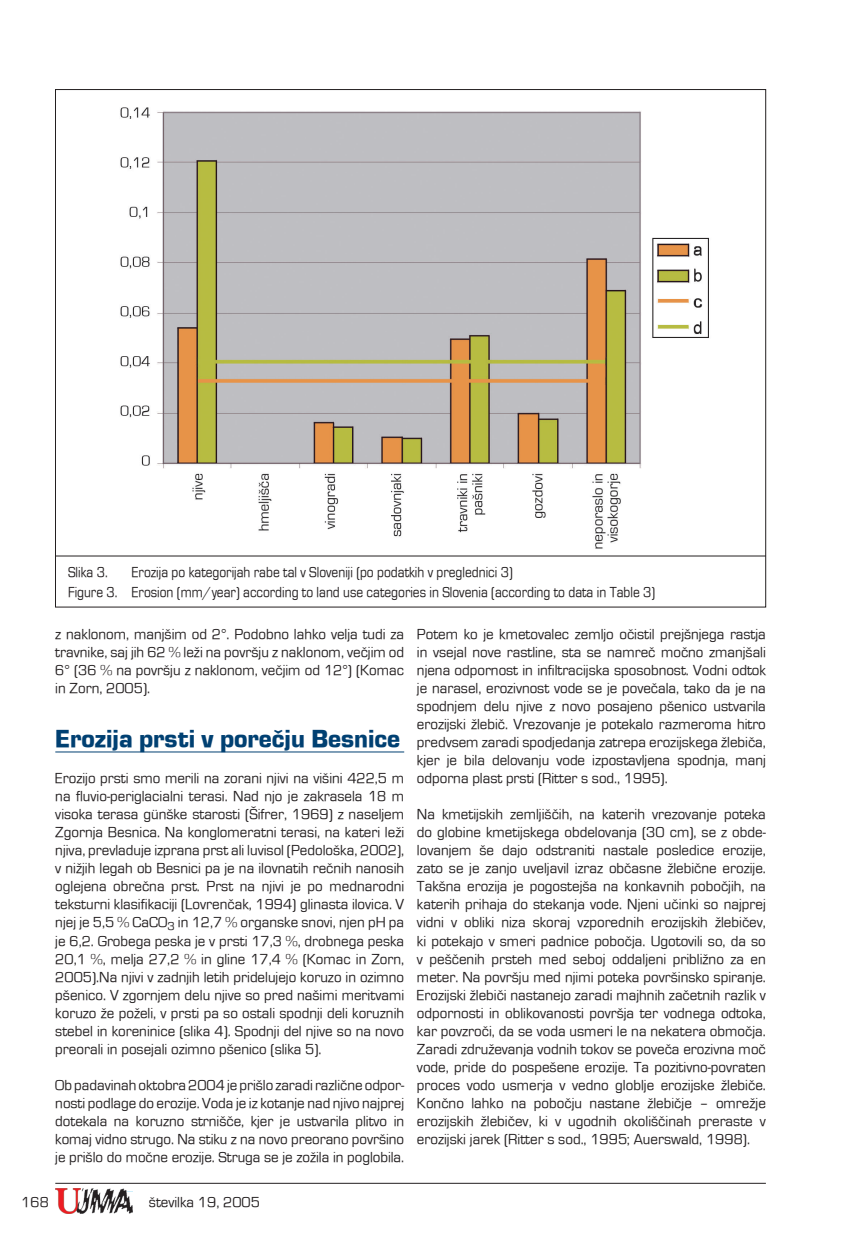
<style>
.page{position:relative;width:851px;height:1234px;background:#fff}
.page>*{position:absolute;margin:0;border:0;box-sizing:border-box;transform-origin:0 0}
.t1{font:25.5px "Eurostile TEE Blac";color:#004072}
.t2{font:15px/18px "Eurostile TEE Regu";color:#231f20;text-align:justify}
.t3{font:15px/20px "Eurostile TEE Regu";color:#231f20;scale:.9 1}
</style>
<div class="page">
<hr style="left:55px;top:1182px;width:710px;height:1px;background:#231f20">
<img style="left:55px;top:1188px;width:77px;height:24px">
<hr style="left:55px;top:751px;width:349px;height:1px;background:#004072">
<img style="left:120px;top:107px;width:589px;height:442px">
<hr style="left:55px;top:555px;width:710px;height:1px;background:#231f20">
<p class="t3" style="left:68px;top:562px;width:46px">Slika 3.</p>
<p class="t3" style="left:68px;top:562px;width:653px;text-indent:64px">Erozija po kategorijah rabe tal v Sloveniji (po podatkih v preglednici 3)<br>Figure 3. Erosion (mm/year) according to land use categories in Slovenia (according to data in Table 3)</p>
<p class="t2" style="left:55px;top:625px;width:350px">z naklonom, manjšim od 2°. Podobno lahko velja tudi za travnike, saj jih 62 % leži na površju z naklonom, večjim od 6° (36 % na površju z naklonom, večjim od 12°) (Komac in Zorn, 2005).</p>
<h1 class="t1" style="left:55px;top:724px;width:346px">Erozija prsti v porečju Besnice</h1>
<p class="t2" style="left:55px;top:769px;width:350px">Erozijo prsti smo merili na zorani njivi na višini 422,5 m na fluvio-periglacialni terasi. Nad njo je zakrasela 18 m visoka terasa günške starosti (Šifrer, 1969) z naseljem Zgornja Besnica. Na konglomeratni terasi, na kateri leži njiva, prevladuje izprana prst ali luvisol (Pedološka, 2002), v nižjih legah ob Besnici pa je na ilovnatih rečnih nanosih oglejena obrečna prst. Prst na njivi je po mednarodni teksturni klasifikaciji (Lovrenčak, 1994) glinasta ilovica. V njej je 5,5 % CaCO<sub>3</sub> in 12,7 % organske snovi, njen pH pa je 6,2. Grobega peska je v prsti 17,3 %, drobnega peska 20,1 %, melja 27,2 % in gline 17,4 % (Komac in Zorn, 2005).Na njivi v zadnjih letih pridelujejo koruzo in ozimno pšenico. V zgornjem delu njive so pred našimi meritvami koruzo že poželi, v prsti pa so ostali spodnji deli koruznih stebel in koreninice (slika 4). Spodnji del njive so na novo preorali in posejali ozimno pšenico (slika 5).</p>
<p class="t2" style="left:55px;top:1075px;width:350px">Ob padavinah oktobra 2004 je prišlo zaradi različne odpor&shy;nosti podlage do erozije. Voda je iz kotanje nad njivo najprej dotekala na koruzno strnišče, kjer je ustvarila plitvo in komaj vidno strugo. Na stiku z na novo preorano površino je prišlo do močne erozije. Struga se je zožila in poglobila.</p>
<p class="t2" style="left:417px;top:625px;width:350px">Potem ko je kmetovalec zemljo očistil prejšnjega rastja in vsejal nove rastline, sta se namreč močno zmanjšali njena odpornost in infiltracijska sposobnost. Vodni odtok je narasel, erozivnost vode se je povečala, tako da je na spodnjem delu njive z novo posajeno pšenico ustvarila erozijski žlebič. Vrezovanje je potekalo razmeroma hitro predvsem zaradi spodjedanja zatrepa erozijskega žlebiča, kjer je bila delovanju vode izpostavljena spodnja, manj odporna plast prsti (Ritter s sod., 1995).</p>
<p class="t2" style="left:417px;top:805px;width:350px">Na kmetijskih zemljiščih, na katerih vrezovanje poteka do globine kmetijskega obdelovanja (30 cm), se z obde&shy;lovanjem še dajo odstraniti nastale posledice erozije, zato se je zanjo uveljavil izraz občasne žlebične erozije.<br>Takšna erozija je pogostejša na konkavnih pobočjih, na katerih prihaja do stekanja vode. Njeni učinki so najprej vidni v obliki niza skoraj vzporednih erozijskih žlebičev, ki potekajo v smeri padnice pobočja. Ugotovili so, da so v peščenih prsteh med seboj oddaljeni približno za en meter. Na površju med njimi poteka površinsko spiranje.<br>Erozijski žlebiči nastanejo zaradi majhnih začetnih razlik v odpornosti in oblikovanosti površja ter vodnega odtoka, kar povzroči, da se voda usmeri le na nekatera območja.<br>Zaradi združevanja vodnih tokov se poveča erozivna moč vode, pride do pospešene erozije. Ta pozitivno-povraten proces vodo usmerja v vedno globlje erozijske žlebiče.<br>Končno lahko na pobočju nastane žlebičje – omrežje erozijskih žlebičev, ki v ugodnih okoliščinah preraste v erozijski jarek (Ritter s sod., 1995; Auerswald, 1998).</p>
<p class="t2" style="left:21px;top:1192px;width:29px">168</p>
<p class="t2" style="left:149px;top:1192px;width:112px">številka 19, 2005</p>
</div>
